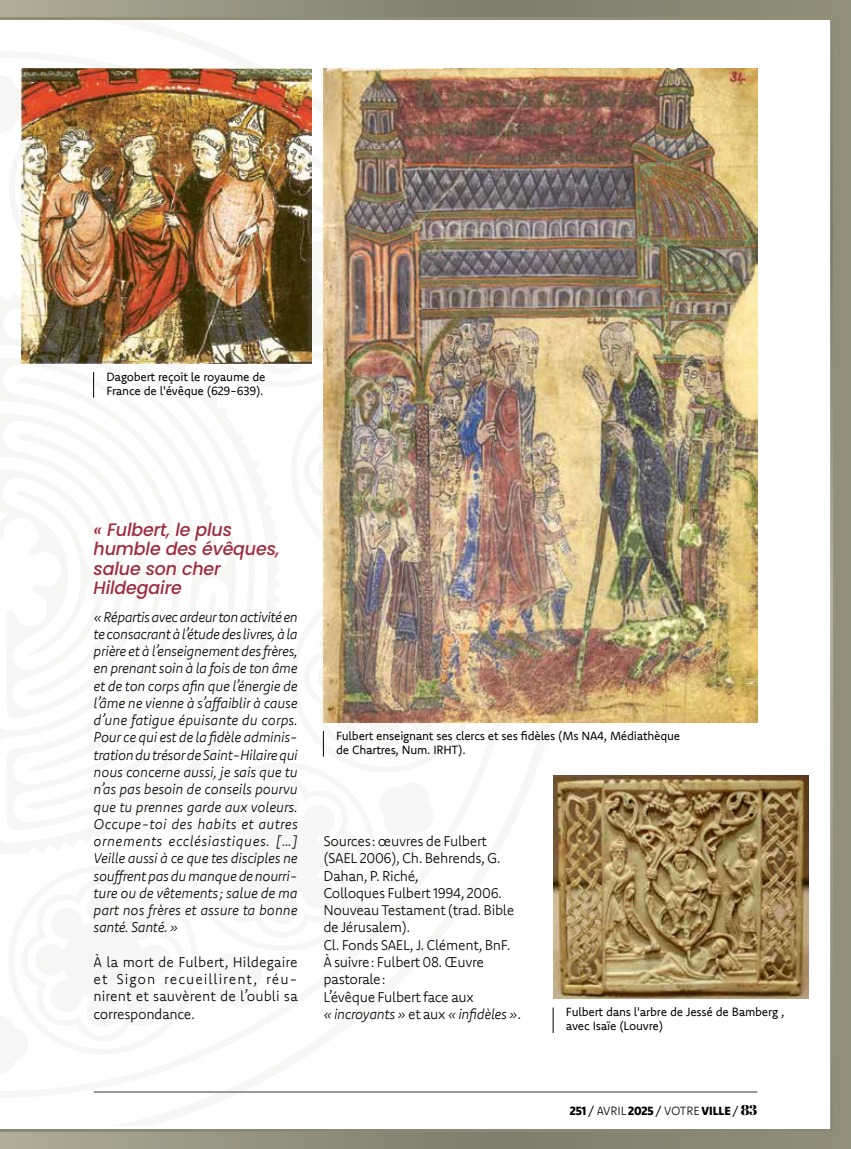
<style>
.page{position:relative;width:851px;height:1149px;background:#fff}
.page>*{position:absolute;margin:0;border:0;box-sizing:border-box;transform-origin:0 0}
.t1{font:italic 500 18px/19.5px "Poppins";letter-spacing:-.01em;color:#9f2c3f}
.t2{font:italic 300 14.25px/17.2px "Komet";letter-spacing:-.015em;color:#000;text-align:justify}
.t3{font:300 14.25px/17.2px "Komet";letter-spacing:-.025em;color:#000;text-align:justify}
.t4{font:12px/13.5px "Komet";letter-spacing:-.02em;color:#000}
.t5{font:800 12px "Komet";letter-spacing:-.025em;color:#000}
.s1{font-style:italic}
.s2{font-weight:400}
.s3{font-weight:300}
.s4{font-family:"Abril Fatface";font-weight:400;font-size:14.25px}
</style>
<div class="page">
<img style="left:0;top:0;width:850px;height:1148px">
<p class="t4" style="left:106px;top:370px;width:161px">Dagobert reçoit le royaume de<br>France de l'évêque (629-639).</p>
<p class="t1" style="left:94px;top:519px;width:188px">« Fulbert, le plus humble des évêques, salue son cher<br>Hildegaire</p>
<p class="t2" style="left:94px;top:607px;width:206px">«Répartis avec ardeur ton activité en te consacrant à l’étude des livres, à la prière et à l’enseignement des frères, en prenant soin à la fois de ton âme et de ton corps afin que l’énergie de l’âme ne vienne à s’affaiblir à cause d’une fatigue épuisante du corps.<br>Pour ce qui est de la fidèle adminis&shy;tration du trésor de Saint-Hilaire qui nous concerne aussi, je sais que tu n’as pas besoin de conseils pourvu que tu prennes garde aux voleurs.<br>Occupe-toi des habits et autres ornements ecclésiastiques. […] Veille aussi à ce que tes disciples ne souffrent pas du manque de nourri&shy;ture ou de vêtements; salue de ma part nos frères et assure ta bonne santé. Santé. »</p>
<p class="t3" style="left:94px;top:952px;width:206px">À la mort de Fulbert, Hildegaire et Sigon recueillirent, réu&shy;nirent et sauvèrent de l’oubli sa correspondance.</p>
<p class="t4" style="left:336px;top:728px;width:346px">Fulbert enseignant ses clercs et ses fidèles (Ms NA4, Médiathèque de Chartres, Num. IRHT).</p>
<p class="t3" style="left:323px;top:831px;width:199px;text-align:left">Sources: œuvres de Fulbert (SAEL 2006), Ch. Behrends, G.<br>Dahan, P. Riché,<br>Colloques Fulbert 1994, 2006.<br>Nouveau Testament (trad. Bible de Jérusalem).<br>Cl. Fonds SAEL, J. Clément, BnF.<br>À suivre: Fulbert 08. Œuvre pastorale:<br>L’évêque Fulbert face aux<br><span class="s1">« incroyants »</span> et aux <span class="s1">« infidèles »</span>.</p>
<p class="t4" style="left:566px;top:1004px;width:220px">Fulbert dans l'arbre de Jessé de Bamberg , avec Isaïe (Louvre)</p>
<p class="t5" style="left:570px;top:1102px;width:189px">251 <span class="s2">/</span> <span class="s3">AVRIL</span> 2025 <span class="s2">/</span> <span class="s3">VOTRE</span>VILLE<span class="s2">/</span> <span class="s4">83</span></p>
</div>
